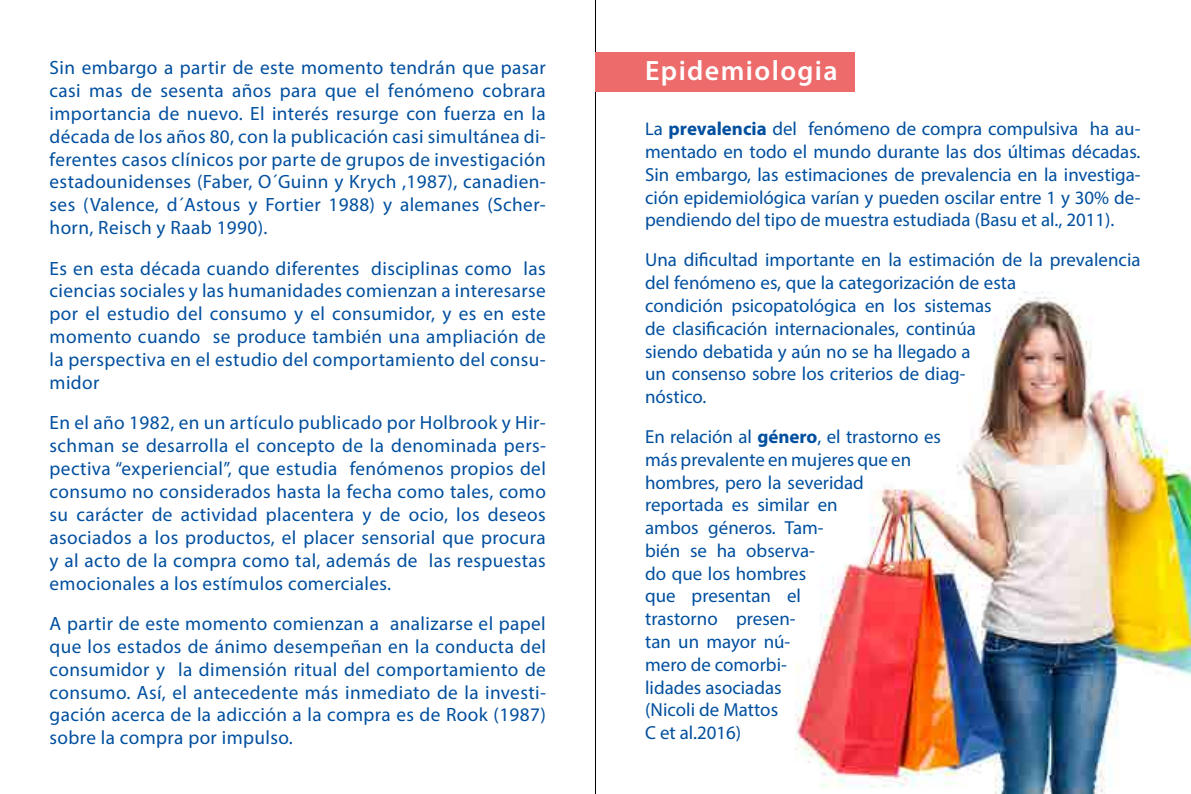
<style>
.page{position:relative;width:1191px;height:794px;background:#fff}
.page>*{position:absolute;margin:0;border:0;box-sizing:border-box;transform-origin:0 0}
.t1{font:600 28px "Myriad Pro";letter-spacing:.05em;color:#fff}
.t2{font:19.25px/22.9px "Myriad Pro";letter-spacing:.02em;color:#004f9f;text-align:justify}
.t3{font:18.9px/22.8px "Myriad Pro";color:#004f9f}
.s1{font-size:18.38px}
.s2{font-weight:700}
</style>
<div class="page">
<hr style="left:595px;top:0;width:1px;height:794px;background:#000">
<img style="left:795px;top:291px;width:396px;height:503px">
<div style="left:595px;top:52px;width:260px;height:40px;background:#ed6b6a"></div>
<p class="t2" style="left:50px;top:56px;width:498px">Sin embargo a partir de este momento tendrán que pasar casi mas de sesenta años para que el fenómeno cobrara importancia de nuevo. El interés resurge con fuerza en la década de los años 80, con la publicación casi simultánea di&shy;ferentes casos clínicos por parte de grupos de investigación estadounidenses (Faber, O´Guinn y Krych ,1987), canadien&shy;ses (Valence, d´Astous y Fortier 1988) y alemanes (Scher&shy;horn, Reisch y Raab 1990).</p>
<p class="t2" style="left:50px;top:256px;width:498px">Es en esta década cuando diferentes disciplinas como las ciencias sociales y las humanidades comienzan a interesarse por el estudio del consumo y el consumidor, y es en este momento cuando se produce también una ampliación de la perspectiva en el estudio del comportamiento del consu&shy;midor</p>
<p class="t2" style="left:50px;top:411px;width:498px">En el año 1982, en un artículo publicado por Holbrook y Hir&shy;schman se desarrolla el concepto de la denominada pers&shy;pectiva “experiencial”, que estudia fenómenos propios del consumo no considerados hasta la fecha como tales, como su carácter de actividad placentera y de ocio, los deseos asociados a los productos, el placer sensorial que procura y al acto de la compra como tal, además de las respuestas emocionales a los estímulos comerciales.</p>
<p class="t2" style="left:50px;top:611px;width:498px">A partir de este momento comienzan a analizarse el papel que los estados de ánimo desempeñan en la conducta del consumidor y la dimensión ritual del comportamiento de consumo. Así, el antecedente más inmediato de la investi&shy;gación acerca de la adicción a la compra es de Rook (1987) sobre la compra por impulso.</p>
<h1 class="t1" style="left:645px;top:53px;width:194px">Epidemiologia</h1>
<p class="t3" style="left:645px;top:117px;width:497px;text-align:justify"><span class="s1">L</span>a <span class="s2">prevalencia</span> del fenómeno de compra compulsiva ha au&shy;mentado en todo el mundo durante las dos últimas décadas.<br>Sin embargo, las estimaciones de prevalencia en la investiga&shy;ción epidemiológica varían y pueden oscilar entre 1 y 30% de&shy;pendiendo del tipo de muestra estudiada (Basu et al., 2011).</p>
<p class="t3" style="left:645px;top:248px;width:497px">Una dificultad importante en la estimación de la prevalencia del fenómeno es, que la categorización de esta<br>condición psicopatológica en los sistemas<br>de clasificación internacionales, continúa<br>siendo debatida y aún no se ha llegado a<br>un consenso sobre los criterios de diag-<br>nóstico.</p>
<p class="t3" style="left:645px;top:425px;width:297px">En relación al <span class="s2">género</span>, el trastorno es más prevalente en mujeres que en hombres, pero la severidad reportada es similar en<br>ambos géneros. Tam-<br>bién se ha observa-<br>do que los hombres<br>que presentan el<br>trastorno presen-<br>tan un mayor nú-<br>mero de comorbi-<br>lidades asociadas<br>(Nicoli de Mattos<br>C et al.2016)</p>
</div>
